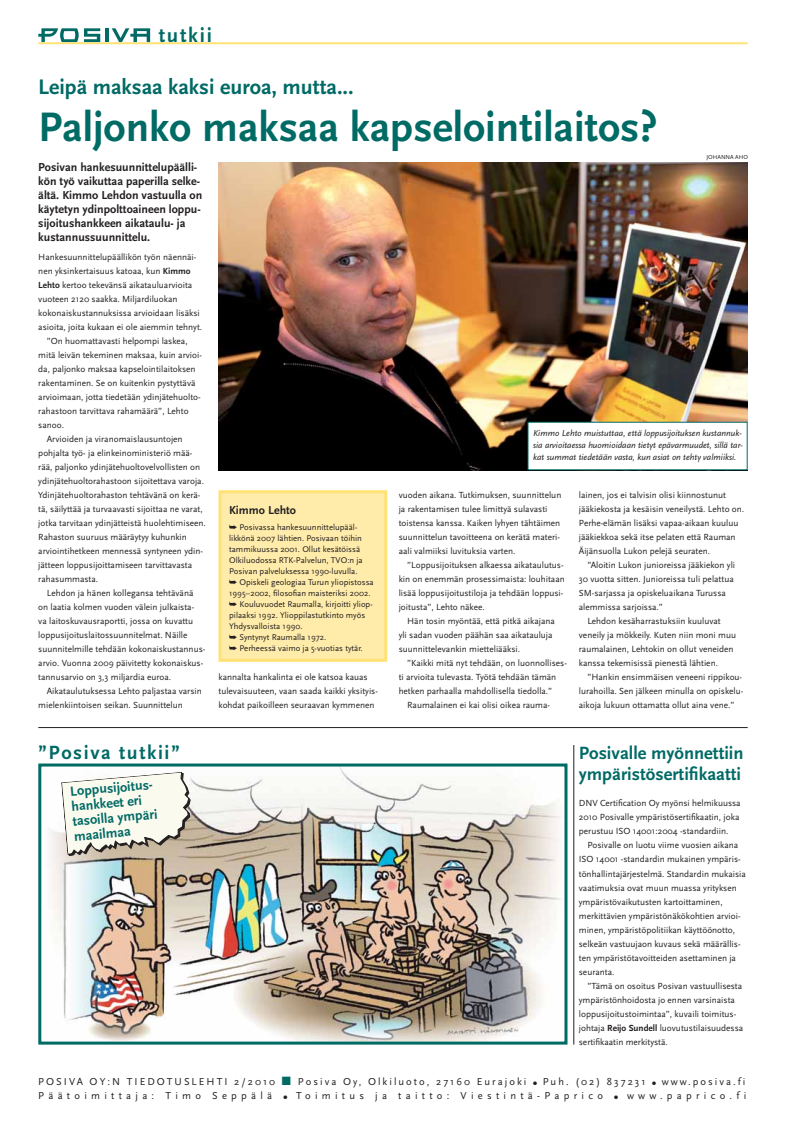
<style>
.page{position:relative;width:786px;height:1126px;background:#fff}
.page>*{position:absolute;margin:0;border:0;box-sizing:border-box;transform-origin:0 0}
.t1{font:700 43px "Scala Sans";color:#006a65}
.t2{font:700 22px "Scala Sans";color:#006a65}
.t3{font:700 21px "Scala Sans";letter-spacing:.08em;color:#006a65}
.t4{font:700 20px "Scala Sans";letter-spacing:.08em;color:#006a65}
.t5{font:700 18.5px/21px "Scala Sans";color:#006a65}
.t6{font:700 14px/15px "Scala Sans";color:#006a65}
.t7{font:700 12px/14px "Scala Sans";color:#231f20}
.t8{font:10.5px/14px "Scala Sans";letter-spacing:.195em;color:#231f20}
.t9{font:9.2px/14px "Scala Sans";color:#231f20}
.t10{font:italic 9px/12px "Scala Sans";color:#231f20;text-align:justify}
.t11{font:8.7px/11px "Scala Sans";color:#231f20}
.t12{font:6px "Scala Sans";color:#231f20}
.s1{font-weight:700}
.s2{color:#006a65}
</style>
<div class="page">
<img style="left:50px;top:767px;width:512px;height:273px">
<div style="left:38px;top:763px;width:529px;height:281px;border:3px solid #006a65"></div>
<hr style="left:38px;top:42px;width:709px;height:2px;background:#ffe275">
<hr style="left:38px;top:727px;width:709px;height:1px;background:#231f20">
<svg style="left:38px;top:28px;width:62px;height:14px"></svg>
<svg style="left:112px;top:28px;width:38px;height:14px"></svg>
<hr style="left:105px;top:28px;width:4px;height:14px;background:#006a65">
<hr style="left:573px;top:745px;width:1px;height:299px;background:#231f20">
<svg style="left:61px;top:771px;width:129px;height:85px"></svg>
<img style="left:218px;top:162px;width:529px;height:308px">
<div style="left:220px;top:491px;width:165px;height:169px;background:#ffecab"></div>
<div style="left:218px;top:490px;width:169px;height:171px;border:3px solid #ffe275"></div>
<div style="left:527px;top:422px;width:219px;height:48px;background:#fff"></div>
<h3 class="t3" style="left:159px;top:27px;width:55px">tutkii</h3>
<h2 class="t2" style="left:38px;top:78px;width:317px">Leipä maksaa kaksi euroa, mutta...</h2>
<h1 class="t1" style="left:38px;top:109px;width:620px">Paljonko maksaa kapselointilaitos?</h1>
<h3 class="t7" style="left:38px;top:161px;width:165px">Posivan hankesuunnittelupäälli&shy;kön työ vaikuttaa paperilla selke&shy;ältä. Kimmo Lehdon vastuulla on käytetyn ydinpolttoaineen loppu&shy;sijoitushankkeen aikataulu- ja kustannussuunnittelu.</h3>
<p class="t12" style="left:706px;top:154px;width:43px">JOHANNA AHO</p>
<p class="t9" style="left:38px;top:250px;width:159px">Hankesuunnittelupäällikön työn näennäi-</p>
<p class="t9" style="left:38px;top:264px;width:154px">nen yksinkertaisuus katoaa, kun <span class="s1">Kimmo</span></p>
<p class="t9" style="left:38px;top:278px;width:155px"><span class="s1">Lehto</span> kertoo tekevänsä aikatauluarvioita</p>
<p class="t9" style="left:38px;top:292px;width:141px">vuoteen 2120 saakka. Miljardiluokan</p>
<p class="t9" style="left:38px;top:306px;width:163px">kokonaiskustannuksissa arvioidaan lisäksi</p>
<p class="t9" style="left:38px;top:320px;width:165px">asioita, joita kukaan ei ole aiemmin tehnyt.</p>
<p class="t9" style="left:47px;top:334px;width:142px">”On huomattavasti helpompi laskea,</p>
<p class="t9" style="left:38px;top:348px;width:165px">mitä leivän tekeminen maksaa, kuin arvioi-</p>
<p class="t9" style="left:38px;top:362px;width:159px">da, paljonko maksaa kapselointilaitoksen</p>
<p class="t9" style="left:38px;top:376px;width:159px">raken taminen. Se on kuitenkin pystyttävä</p>
<p class="t9" style="left:38px;top:390px;width:164px">arvioimaan, jotta tiedetään ydinjätehuolto-</p>
<p class="t9" style="left:38px;top:404px;width:152px">rahastoon tarvittava rahamäärä”, Lehto</p>
<p class="t9" style="left:38px;top:418px;width:27px">sanoo.</p>
<p class="t9" style="left:47px;top:432px;width:137px">Arvioiden ja viranomaislausuntojen</p>
<p class="t9" style="left:38px;top:446px;width:156px">pohjalta työ- ja elinkeinoministeriö mää-</p>
<p class="t9" style="left:38px;top:460px;width:163px">rää, paljonko ydinjätehuoltovelvollisten on</p>
<p class="t9" style="left:38px;top:474px;width:167px">ydinjätehuoltorahastoon sijoitettava varoja.</p>
<p class="t9" style="left:38px;top:488px;width:164px">Ydinjätehuoltorahaston tehtävänä on kerä-</p>
<p class="t9" style="left:38px;top:502px;width:166px">tä, säilyttää ja turvaavasti sijoittaa ne varat,</p>
<p class="t9" style="left:38px;top:516px;width:169px">jotka tarvitaan ydinjätteistä huolehtimiseen.</p>
<p class="t9" style="left:38px;top:530px;width:150px">Rahaston suuruus määräytyy kuhunkin</p>
<p class="t9" style="left:38px;top:544px;width:166px">arviointihetkeen mennessä syntyneen ydin-</p>
<p class="t9" style="left:38px;top:558px;width:155px">jätteen loppusijoittamiseen tarvittavasta</p>
<p class="t9" style="left:38px;top:572px;width:61px">rahasummasta.</p>
<p class="t9" style="left:47px;top:586px;width:148px">Lehdon ja hänen kollegansa tehtävänä</p>
<p class="t9" style="left:38px;top:600px;width:157px">on laatia kolmen vuoden välein julkaista-</p>
<p class="t9" style="left:38px;top:614px;width:156px">va laitoskuvausraportti, jossa on kuvattu</p>
<p class="t9" style="left:38px;top:628px;width:151px">loppusijoituslaitossuunnitelmat. Näille</p>
<p class="t9" style="left:38px;top:642px;width:168px">suunnitelmille tehdään kokonaiskustannus-</p>
<p class="t9" style="left:38px;top:656px;width:166px">arvio. Vuonna 2009 päivitetty kokonaiskus-</p>
<p class="t9" style="left:38px;top:670px;width:134px">tannusarvio on 3,3 miljardia euroa.</p>
<p class="t9" style="left:47px;top:684px;width:156px">Aikataulutuksessa Lehto paljastaa varsin</p>
<p class="t9" style="left:38px;top:698px;width:146px">mielenkiintoisen seikan. Suunnittelun</p>
<h3 class="t7" style="left:229px;top:503px;width:68px">Kimmo Lehto</h3>
<p class="t11" style="left:229px;top:521px;width:146px">➥ Posivassa hankesuunnittelupääl&shy;likkönä 2007 lähtien. Posivaan töihin tammikuussa 2001. Ollut kesätöissä Olkiluodossa RTK-Palvelun, TVO:n ja Posivan palveluksessa 1990-luvulla.<br>➥ Opiskeli geologiaa Turun yliopistossa 1995–2002, filosofian maisteriksi 2002. ➥ Kouluvuodet Raumalla, kirjoitti yliop&shy;pilaaksi 1992. Ylioppilastutkinto myös Yhdysvalloista 1990.<br>➥ Syntynyt Raumalla 1972.<br>➥ Perheessä vaimo ja 5-vuotias tytär.</p>
<p class="t9" style="left:218px;top:670px;width:161px">kannalta hankalinta ei ole katsoa kauas tulevaisuuteen, vaan saada kaikki yksityis&shy;kohdat paikoilleen seuraavan kymmenen</p>
<h3 class="t4" style="left:38px;top:744px;width:143px">”Posiva tutkii”</h3>
<h3 class="t6" style="left:70px;top:785px;width:87px;rotate:-5deg">Loppusijoitus&shy;hankkeet eri tasoilla ympäri maailmaa</h3>
<p class="t10" style="left:533px;top:428px;width:211px">Kimmo Lehto muistuttaa, että loppusijoituksen kustannuk&shy;sia arvioitaessa huomioidaan tietyt epävarmuudet, sillä tar&shy;kat summat tiedetään vasta, kun asiat on tehty valmiiksi.</p>
<p class="t9" style="left:398px;top:488px;width:164px">vuoden aikana. Tutkimuksen, suunnittelun ja rakentamisen tulee limittyä sulavasti toistensa kanssa. Kaiken lyhyen tähtäimen suunnittelun tavoitteena on kerätä materi&shy;aali valmiiksi luvituksia varten.</p>
<p class="t9" style="left:398px;top:558px;width:168px;text-indent:9px">”Loppusijoituksen alkaessa aikataulutus&shy;kin on enemmän prosessimaista: louhitaan lisää loppusijoitustiloja ja tehdään loppusi&shy;joitusta”, Lehto näkee.</p>
<p class="t9" style="left:398px;top:614px;width:158px;text-indent:9px">Hän tosin myöntää, että pitkä aikajana yli sadan vuoden päähän saa aikatauluja suunnittelevankin mietteliääksi.</p>
<p class="t9" style="left:407px;top:656px;width:161px">”Kaikki mitä nyt tehdään, on luonnollises-</p>
<p class="t9" style="left:398px;top:670px;width:159px">ti arvioita tulevasta. Työtä tehdään tämän</p>
<p class="t9" style="left:398px;top:684px;width:155px">hetken parhaalla mahdollisella tiedolla.”</p>
<p class="t9" style="left:407px;top:698px;width:144px">Raumalainen ei kai olisi oikea rauma-</p>
<p class="t9" style="left:578px;top:488px;width:167px">lainen, jos ei talvisin olisi kiinnostunut jääkiekosta ja kesäisin veneilystä. Lehto on.<br>Perhe-elämän lisäksi vapaa-aikaan kuuluu jääkiekkoa sekä itse pelaten että Rauman Äijän suolla Lukon pelejä seuraten.</p>
<p class="t9" style="left:587px;top:558px;width:149px">”Aloitin Lukon junioreissa jääkiekon yli</p>
<p class="t9" style="left:578px;top:572px;width:156px">30 vuotta sitten. Junioreissa tuli pelattua</p>
<p class="t9" style="left:578px;top:586px;width:148px">SM-sarjassa ja opiskeluaikana Turussa</p>
<p class="t9" style="left:578px;top:600px;width:86px">alemmissa sarjoissa.”</p>
<p class="t9" style="left:587px;top:614px;width:135px">Lehdon kesäharrastuksiin kuuluvat</p>
<p class="t9" style="left:578px;top:628px;width:159px">veneily ja mökkeily. Kuten niin moni muu</p>
<p class="t9" style="left:578px;top:642px;width:156px">raumalainen, Lehtokin on ollut veneiden</p>
<p class="t9" style="left:578px;top:656px;width:141px">kanssa tekemisissä pienestä lähtien.</p>
<p class="t9" style="left:587px;top:670px;width:156px">”Hankin ensimmäisen veneeni rippikou-</p>
<p class="t9" style="left:578px;top:684px;width:166px">lurahoilla. Sen jälkeen minulla on opiskelu-</p>
<p class="t9" style="left:578px;top:698px;width:157px">aikoja lukuun ottamatta ollut aina vene.”</p>
<h3 class="t5" style="left:578px;top:743px;width:166px">Posivalle myönnettiin ympäristösertifikaatti</h3>
<p class="t9" style="left:578px;top:796px;width:163px">DNV Certification Oy myönsi helmikuussa<br>2010 Posivalle ympäristösertifikaatin, joka perustuu ISO 14001:2004 -standardiin.</p>
<p class="t9" style="left:578px;top:838px;width:168px;text-indent:9px">Posivalle on luotu viime vuosien aikana ISO 14001 -standardin mukainen ympäris&shy;tönhallintajärjestelmä. Standardin mukaisia vaatimuksia ovat muun muassa yrityksen ympäristövaikutusten kartoittaminen, merkittävien ympäristönäkökohtien arvioi&shy;minen, ympäristöpolitiikan käyttöönotto, selkeän vastuujaon kuvaus sekä määrällis&shy;ten ympäristötavoitteiden asettaminen ja seuranta.</p>
<p class="t9" style="left:578px;top:978px;width:166px;text-indent:9px">”Tämä on osoitus Posivan vastuullisesta ympäristönhoidosta jo ennen varsinaista loppusijoitustoimintaa”, kuvaili toimitus&shy;johtaja <span class="s1">Reijo Sundell</span> luovutustilaisuudessa sertifikaatin merkitystä.</p>
<p class="t8" style="left:38px;top:1074px;width:709px">POSIVA OY:N TIEDOTUSLEHTI 2/2010 <span class="s2">■</span> Posiva Oy, Olkiluoto, 27160 Eurajoki ● Puh. (02) 837231 ● www.posiva.fi<br>Päätoimittaja: Timo Seppälä ● Toimitus ja taitto: Viestintä-Paprico ● www.paprico.fi</p>
</div>
